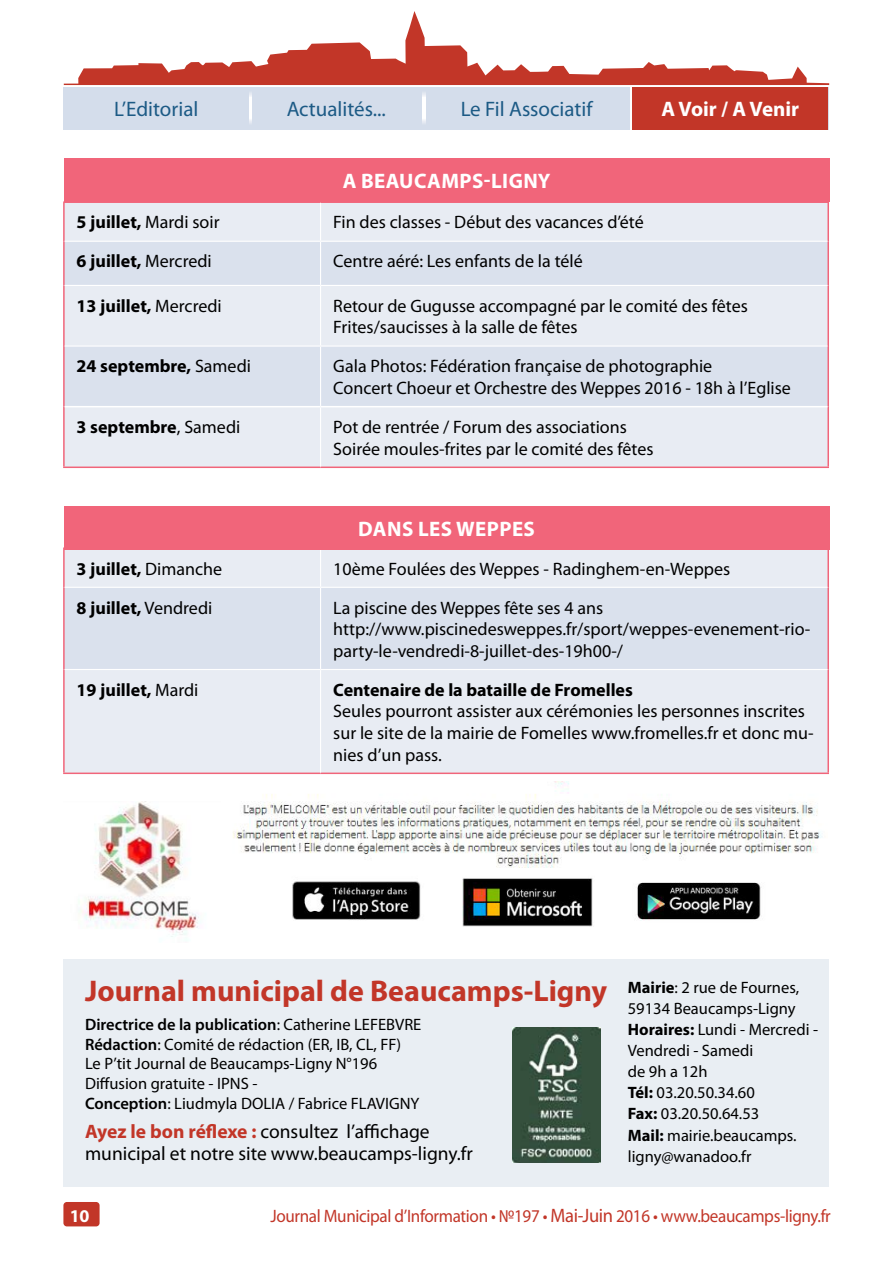
<style>
.page{position:relative;width:893px;height:1263px;background:#fff}
.page>*{position:absolute;margin:0;border:0;box-sizing:border-box;transform-origin:0 0}
.t1{font:700 30px "Myriad Pro";color:#c23628}
.t2{font:700 21px "Myriad Pro";letter-spacing:.02em;color:#fff}
.t3{font:21px "Myriad Pro";color:#1c5a85}
.t4{font:19.5px/22.5px "Myriad Pro";color:#000}
.t5{font:18px/21.6px "Myriad Pro";color:#000}
.t6{font:700 18px "Myriad Pro";color:#000}
.t7{font:18px "Myriad Pro";letter-spacing:-.02em;color:#c23628;scale:.95 1}
.t8{font:700 18px "Myriad Pro";color:#fff}
.t9{font:16.5px/21px "Myriad Pro";color:#000}
.s1{font-weight:400}
.s2{font-weight:600}
.s3{font-weight:700;color:#c23628}
.s4{font-weight:700}
.s5{font-size:19.5px}
</style>
<div class="page">
<svg style="left:64px;top:11px;width:765px;height:74px"></svg>
<div style="left:63px;top:1202px;width:37px;height:24px;background:#c23628;border-radius:3px"></div>
<div style="left:63px;top:87px;width:566px;height:43px;background:#d4ddeb"></div>
<div style="left:632px;top:87px;width:196px;height:43px;background:#c23628"></div>
<svg style="left:249px;top:93px;width:3px;height:30px"></svg>
<svg style="left:423px;top:93px;width:2px;height:30px"></svg>
<div style="left:64px;top:158px;width:765px;height:43px;background:#f1657a"></div>
<div style="left:65px;top:203px;width:762px;height:263px;background:#e8ecf3"></div>
<svg style="left:65px;top:242px;width:762px;height:164px;background:#dfe5ef"></svg>
<hr style="left:63px;top:201px;width:258px;height:2px;background:#f1657a">
<hr style="left:63px;top:203px;width:2px;height:38px;background:#f1657a">
<hr style="left:321px;top:201px;width:508px;height:2px;background:#f1657a">
<hr style="left:827px;top:203px;width:2px;height:38px;background:#f1657a">
<hr style="left:63px;top:241px;width:2px;height:44px;background:#f1657a">
<hr style="left:827px;top:241px;width:2px;height:44px;background:#f1657a">
<hr style="left:63px;top:285px;width:2px;height:61px;background:#f1657a">
<hr style="left:827px;top:285px;width:2px;height:61px;background:#f1657a">
<hr style="left:63px;top:346px;width:2px;height:61px;background:#f1657a">
<hr style="left:827px;top:346px;width:2px;height:61px;background:#f1657a">
<hr style="left:63px;top:407px;width:2px;height:59px;background:#f1657a">
<hr style="left:827px;top:407px;width:2px;height:59px;background:#f1657a">
<hr style="left:63px;top:466px;width:258px;height:2px;background:#f1657a">
<hr style="left:321px;top:466px;width:508px;height:2px;background:#f1657a">
<hr style="left:320px;top:203px;width:1px;height:38px;background:#fff">
<hr style="left:65px;top:241px;width:256px;height:1px;background:#fff">
<hr style="left:321px;top:241px;width:506px;height:1px;background:#fff">
<hr style="left:320px;top:242px;width:1px;height:43px;background:#fff">
<hr style="left:65px;top:285px;width:256px;height:1px;background:#fff">
<hr style="left:321px;top:285px;width:506px;height:1px;background:#fff">
<hr style="left:320px;top:286px;width:1px;height:59px;background:#fff">
<hr style="left:65px;top:345px;width:256px;height:2px;background:#fff">
<hr style="left:321px;top:345px;width:506px;height:2px;background:#fff">
<hr style="left:320px;top:347px;width:1px;height:59px;background:#fff">
<hr style="left:320px;top:407px;width:1px;height:59px;background:#fff">
<hr style="left:65px;top:406px;width:256px;height:1px;background:#fff">
<hr style="left:321px;top:406px;width:506px;height:1px;background:#fff">
<div style="left:65px;top:550px;width:762px;height:222px;background:#e8ecf3"></div>
<div style="left:65px;top:588px;width:762px;height:81px;background:#dae1ed"></div>
<hr style="left:63px;top:547px;width:258px;height:2px;background:#f1657a">
<hr style="left:63px;top:549px;width:2px;height:38px;background:#f1657a">
<hr style="left:827px;top:549px;width:2px;height:38px;background:#f1657a">
<hr style="left:63px;top:587px;width:2px;height:82px;background:#f1657a">
<hr style="left:827px;top:587px;width:2px;height:82px;background:#f1657a">
<hr style="left:63px;top:669px;width:2px;height:103px;background:#f1657a">
<hr style="left:827px;top:669px;width:2px;height:103px;background:#f1657a">
<hr style="left:63px;top:772px;width:258px;height:2px;background:#f1657a">
<hr style="left:321px;top:772px;width:508px;height:2px;background:#f1657a">
<hr style="left:320px;top:549px;width:1px;height:38px;background:#fff">
<hr style="left:65px;top:587px;width:256px;height:1px;background:#fff">
<hr style="left:321px;top:587px;width:506px;height:1px;background:#fff">
<hr style="left:320px;top:588px;width:1px;height:81px;background:#fff">
<hr style="left:65px;top:669px;width:256px;height:1px;background:#fff">
<hr style="left:321px;top:669px;width:506px;height:1px;background:#fff">
<hr style="left:320px;top:670px;width:1px;height:102px;background:#fff">
<div style="left:64px;top:507px;width:765px;height:43px;background:#f1657a"></div>
<img style="left:233px;top:782px;width:589px;height:86px">
<img style="left:292px;top:878px;width:469px;height:49px">
<img style="left:79px;top:801px;width:121px;height:140px">
<div style="left:64px;top:959px;width:765px;height:227px;background:#e9eef3"></div>
<img style="left:513px;top:1027px;width:88px;height:135px">
<p class="t3" style="left:114px;top:96px;width:86px">L’Editorial</p>
<p class="t3" style="left:287px;top:96px;width:101px">Actualités...</p>
<p class="t3" style="left:461px;top:96px;width:133px">Le Fil Associatif</p>
<p class="t2" style="left:661px;top:96px;width:139px">A Voir / A Venir</p>
<p class="t2" style="left:343px;top:167px;width:32px">A Beau</p>
<p class="t2" style="left:414px;top:167px;width:29px">camp</p>
<p class="t2" style="left:472px;top:167px;width:43px">s-Ligny</p>
<p class="t6" style="left:77px;top:211px;width:144px">5 juillet, <span class="s1">Mardi soir</span></p>
<p class="t5" style="left:333px;top:211px;width:312px">Fin des classes - Début des vacances d’été</p>
<p class="t6" style="left:77px;top:250px;width:137px">6 juillet, <span class="s1">Mercredi</span></p>
<p class="t5" style="left:333px;top:250px;width:251px">Centre aéré: Les enfants de la télé</p>
<p class="t6" style="left:77px;top:294px;width:147px">13 juillet, <span class="s1">Mercredi</span></p>
<p class="t5" style="left:333px;top:295px;width:416px">Retour de Gugusse accompagné par le comité des fêtes<br>Frites/saucisses à la salle de fêtes</p>
<p class="t6" style="left:77px;top:354px;width:176px">24 septembre, <span class="s1">Samedi</span></p>
<p class="t5" style="left:333px;top:355px;width:459px">Gala Photos: Fédération française de photographie<br>Concert Choeur et Orchestre des Weppes 2016 - 18h à l’Eglise</p>
<p class="t6" style="left:77px;top:415px;width:165px">3 septembre<span class="s1">, Samedi</span></p>
<p class="t5" style="left:333px;top:416px;width:322px">Pot de rentrée / Forum des associations<br>Soirée moules-frites par le comité des fêtes</p>
<p class="t2" style="left:358px;top:515px;width:177px">DANS LES WEPPES</p>
<p class="t6" style="left:77px;top:557px;width:147px">3 juillet, <span class="s1">Dimanche</span></p>
<p class="t5" style="left:333px;top:557px;width:398px">10ème Foulées des Weppes - Radinghem-en-Weppes</p>
<p class="t6" style="left:77px;top:596px;width:137px">8 juillet, <span class="s1">Vendredi</span></p>
<p class="t5" style="left:333px;top:596px;width:479px">La piscine des Weppes fête ses 4 ans http://www.piscinedesweppes.fr/sport/weppes-evenement-rio&shy;party-le-vendredi-8-juillet-des-19h00-/</p>
<p class="t6" style="left:77px;top:678px;width:123px">19 juillet, <span class="s1">Mardi</span></p>
<p class="t6" style="left:333px;top:678px;width:301px">Centenaire de la bataille de Fromelles</p>
<p class="t5" style="left:333px;top:700px;width:482px">Seules pourront assister aux cérémonies les personnes inscrites sur le site de la mairie de Fomelles www.fromelles.fr et donc mu&shy;nies d’un pass.</p>
<h1 class="t1" style="left:85px;top:972px;width:524px">Journal municipal de Beaucamps-Ligny</h1>
<p class="t9" style="left:85px;top:1014px;width:338px;line-height:19.8px"><span class="s2">Directrice de la publication</span>: Catherine LEFEBVRE <span class="s2">Rédaction</span>: Comité de rédaction (ER, IB, CL, FF)<br>Le P’tit Journal de Beaucamps-Ligny N°196<br>Diffusion gratuite - IPNS -<br><span class="s2">Conception</span>: Liudmyla DOLIA / Fabrice FLAVIGNY</p>
<p class="t4" style="left:85px;top:1120px;width:389px"><span class="s3">Ayez le bon réflexe :</span> consultez l’affichage municipal et notre site www.beaucamps-ligny.fr</p>
<p class="t9" style="left:628px;top:977px;width:192px"><span class="s4">Mairie</span>: 2 rue de Fournes,<br>59134 Beaucamps-Ligny<br><span class="s4">Horaires:</span> Lundi - Mercredi -<br>Vendredi - Samedi<br>de 9h а 12h<br><span class="s4">Tél:</span> 03.20.50.34.60<br><span class="s4">Fax:</span> 03.20.50.64.53<br><span class="s4">Mail:</span> mairie.beaucamps. ligny@wanadoo.fr</p>
<p class="t8" style="left:70px;top:1204px;width:21px">10</p>
<p class="t7" style="left:270px;top:1204px;width:591px">Journal Municipal d’Information • №197 • <span class="s5">Mai-Juin</span> 2016 • www.beaucamps-ligny.fr</p>
</div>
